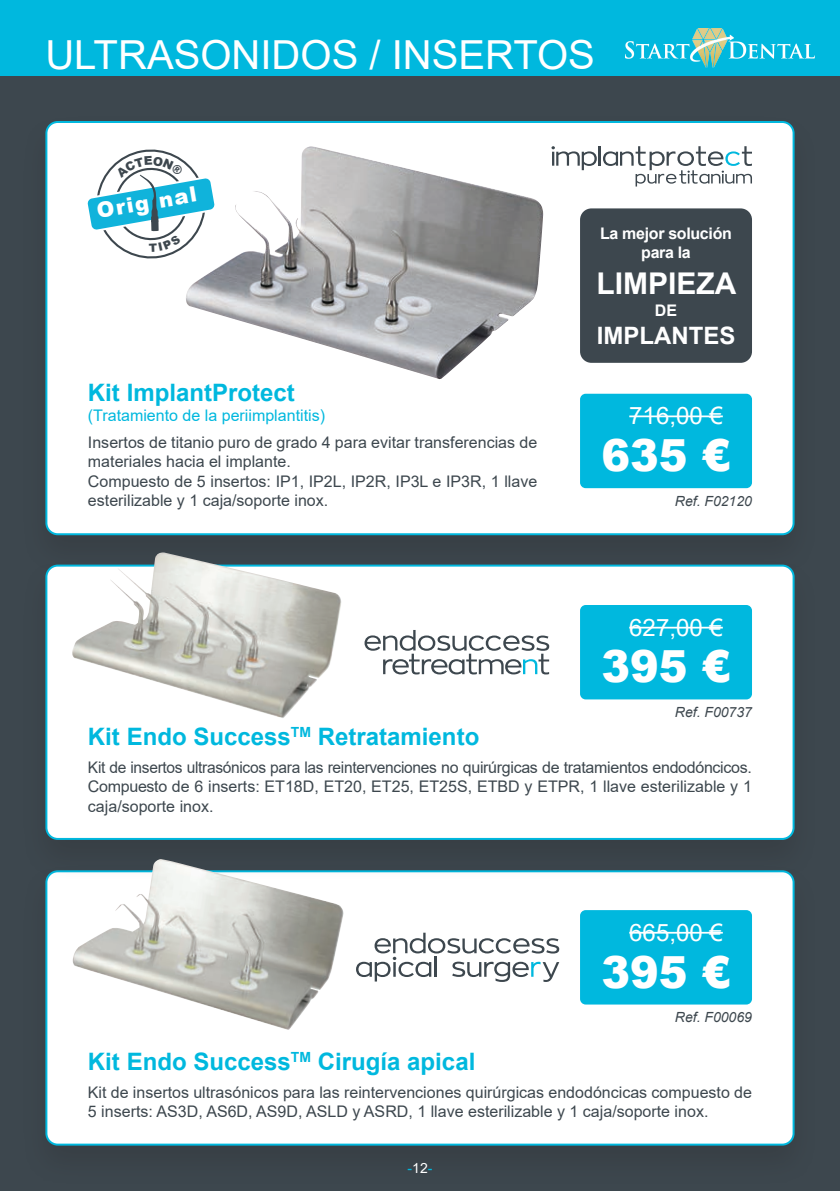
<style>
.page{position:relative;width:840px;height:1191px;background:#fff}
.page>*{position:absolute;margin:0;border:0;box-sizing:border-box;transform-origin:0 0}
.t1{font:900 44.2px "Arial";color:#fff}
.t2{font:40px "Arial";color:#fff}
.t3{font:700 30px "Arial";color:#fff}
.t4{font:700 24px "Arial";color:#00b8de}
.t5{font:24px "Arial";color:#fff}
.t6{font:700 24px "Arial";color:#fff}
.t7{font:900 21.2px "Arial";color:#fff}
.t8{font:16px/19.2px "Arial";color:#3d474e}
.t9{font:16px "Arial";color:#00b8de}
.t10{font:700 16px/19.2px "Arial";letter-spacing:-.02em;color:#fff;text-align:center}
.t11{font:italic 14px "Arial";color:#3d474e}
.t12{font:14px "Arial";color:#00b8de}
.s1{color:#fff}
</style>
<div class="page">
<div style="left:0;top:0;width:839px;height:1191px;background:#3d474e"></div>
<div style="left:46px;top:122px;width:747px;height:412px;background:#fff;border-radius:11px"></div>
<div style="left:45px;top:121px;width:749px;height:414px;border:2px solid #00b8de;border-radius:11px"></div>
<div style="left:46px;top:871px;width:747px;height:273px;background:#fff;border-radius:11px"></div>
<div style="left:21px;top:557px;width:797px;height:324px;background:#231f20;opacity:.2"></div>
<div style="left:46px;top:565px;width:747px;height:274px;background:#fff;border-radius:11px"></div>
<div style="left:45px;top:564px;width:749px;height:276px;border:2px solid #00b8de;border-radius:11px"></div>
<img style="left:73px;top:859px;width:270px;height:171px">
<svg style="left:356px;top:932px;width:203px;height:50px"></svg>
<img style="left:69px;top:552px;width:273px;height:166px">
<svg style="left:364px;top:630px;width:185px;height:44px"></svg>
<img style="left:186px;top:146px;width:357px;height:233px">
<div style="left:579px;top:208px;width:172px;height:155px;background:#3d474e;border-radius:11px"></div>
<svg style="left:551px;top:146px;width:45px;height:24px"></svg>
<hr style="left:598px;top:146px;width:2px;height:20px;background:#3d474e">
<svg style="left:603px;top:146px;width:148px;height:40px"></svg>
<div style="left:579px;top:394px;width:172px;height:94px;background:#00b8de;border-radius:6px"></div>
<hr style="left:629px;top:415px;width:93px;height:2px;background:#fff">
<div style="left:579px;top:605px;width:172px;height:94px;background:#00b8de;border-radius:6px"></div>
<hr style="left:629px;top:627px;width:93px;height:1px;background:#fff">
<div style="left:579px;top:910px;width:172px;height:94px;background:#00b8de;border-radius:6px"></div>
<hr style="left:629px;top:932px;width:93px;height:1px;background:#fff">
<div style="left:0;top:0;width:839px;height:76px;background:#00b8de"></div>
<img style="left:625px;top:28px;width:189px;height:39px">
<svg style="left:87px;top:146px;width:127px;height:116px"></svg>
<h2 class="t2" style="left:45px;top:27px;width:551px">ULTRASONIDOS / INSERTOS</h2>
<h3 class="t7" style="left:94px;top:196px;width:102px;rotate:-10deg">Orig nal</h3>
<h3 class="t4" style="left:88px;top:376px;width:208px">Kit ImplantProtect</h3>
<p class="t9" style="left:88px;top:404px;width:238px">(Tratamiento de la periimplantitis)</p>
<p class="t8" style="left:88px;top:433px;width:450px">Insertos de titanio puro de grado 4 para evitar transferencias de materiales hacia el implante.<br>Compuesto de 5 insertos: IP1, IP2L, IP2R, IP3L e IP3R, 1 llave esterilizable y 1 caja/soporte inox.</p>
<p class="t10" style="left:600px;top:224px;width:133px">La mejor solución para la</p>
<h3 class="t3" style="left:596px;top:262px;width:141px">LIMPIEZA</h3>
<p class="t10" style="left:654px;top:301px;width:24px">DE</p>
<h3 class="t6" style="left:596px;top:318px;width:140px">IMPLANTES</h3>
<h3 class="t5" style="left:629px;top:399px;width:95px">716,00 €</h3>
<h1 class="t1" style="left:601px;top:423px;width:130px">635 €</h1>
<p class="t11" style="left:674px;top:492px;width:79px">Ref. F02120</p>
<h3 class="t5" style="left:629px;top:610px;width:95px">627,00 €</h3>
<h1 class="t1" style="left:601px;top:634px;width:130px">395 €</h1>
<p class="t11" style="left:674px;top:703px;width:79px">Ref. F00737</p>
<h3 class="t4" style="left:88px;top:720px;width:392px">Kit Endo Success<sup>TM</sup> Retratamiento</h3>
<p class="t8" style="left:88px;top:758px;width:665px;text-align:justify">Kit de insertos ultrasónicos para las reintervenciones no quirúrgicas de tratamientos endodóncicos.<br>Compuesto de 6 inserts: ET18D, ET20, ET25, ET25S, ETBD y ETPR, 1 llave esterilizable y 1 caja/soporte inox.</p>
<h3 class="t5" style="left:629px;top:915px;width:95px">665,00 €</h3>
<h1 class="t1" style="left:601px;top:939px;width:130px">395 €</h1>
<p class="t11" style="left:674px;top:1008px;width:79px">Ref. F00069</p>
<h3 class="t4" style="left:88px;top:1045px;width:388px">Kit Endo Success<sup>TM</sup> Cirugía apical</h3>
<p class="t8" style="left:88px;top:1082px;width:665px">Kit de insertos ultrasónicos para las reintervenciones quirúrgicas endodóncicas compuesto de<br>5 inserts: AS3D, AS6D, AS9D, ASLD y ASRD, 1 llave esterilizable y 1 caja/soporte inox.</p>
<p class="t12" style="left:407px;top:1158px;width:26px">-<span class="s1">12</span>-</p>
</div>
